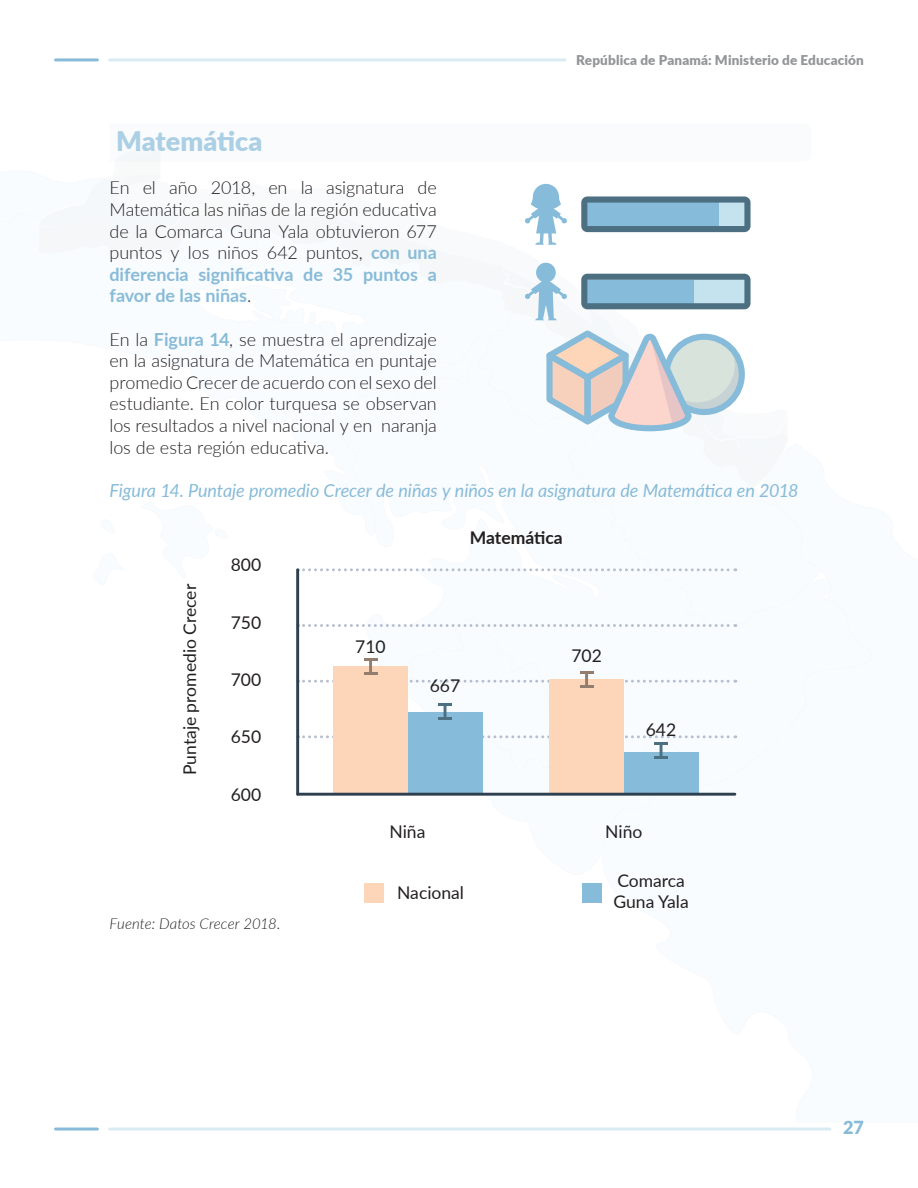
<style>
.page{position:relative;width:918px;height:1188px;background:#fff}
.page>*{position:absolute;margin:0;border:0;box-sizing:border-box;transform-origin:0 0}
.Materias{font:900 27px "Lato";letter-spacing:-.005em;color:#abcfe4}
.Cuerpos_de_texto_2_c{font:300 18px/21.6px "Lato";letter-spacing:-.005em;color:#231f20;text-align:justify}
.Figuras{font:italic 18px "Lato";letter-spacing:-.005em;color:#87bbd8}
.t1{font:900 18px "Lato";color:#87bbd8}
.t2{font:17.55px/21px "Lato";color:#231f20}
.t3{font:700 17.55px "Lato";letter-spacing:-.005em;color:#231f20}
.Fuentes_Tablas_figur{font:italic 300 15px "Lato";color:#231f20}
.t4{font:900 13.5px "Lato";letter-spacing:.01em;color:#939598}
.s1{font-weight:700;color:#87bbd8}
</style>
<div class="page">
<hr style="left:110px;top:58px;width:455px;height:3px;background:#dbebf3">
<hr style="left:110px;top:1128px;width:720px;height:3px;background:#dbebf3">
<hr style="left:56px;top:58px;width:41px;height:3px;background:#87bbd8">
<hr style="left:56px;top:1128px;width:41px;height:3px;background:#87bbd8">
<svg style="left:298px;top:568px;width:438px;height:3px"></svg>
<div style="left:365px;top:883px;width:19px;height:19px;background:#fdd6ba"></div>
<div style="left:583px;top:883px;width:19px;height:19px;background:#86bbd9"></div>
<hr style="left:296px;top:570px;width:3px;height:224px;background:#2e404f">
<div style="left:333px;top:666px;width:75px;height:128px;background:#fdd6ba"></div>
<div style="left:408px;top:712px;width:74px;height:82px;background:#86bbd9"></div>
<div style="left:549px;top:680px;width:75px;height:114px;background:#fdd6ba"></div>
<div style="left:624px;top:753px;width:74px;height:41px;background:#86bbd9"></div>
<hr style="left:298px;top:793px;width:437px;height:3px;background:#2e404f">
<svg style="left:299px;top:618px;width:437px;height:152px"></svg>
<svg style="left:39px;top:149px;width:747px;height:301px"></svg>
<p class="Materias" style="left:116px;top:121px;width:148px">Matemática</p>
<p class="Cuerpos_de_texto_2_c" style="left:110px;top:176px;width:329px">En el año 2018, en la asignatura de Matemática las niñas de la región educativa de la Comarca Guna Yala obtuvieron 677 puntos y los niños 642 puntos, <span class="s1">con una diferencia significativa de 35 puntos a favor de las niñas</span>.</p>
<p class="Cuerpos_de_texto_2_c" style="left:110px;top:328px;width:329px">En la <span class="s1">Figura 14</span>, se muestra el aprendizaje en la asignatura de Matemática en puntaje promedio Crecer de acuerdo con el sexo del estudiante. En color turquesa se observan los resultados a nivel nacional y en naranja los de esta región educativa.</p>
<p class="t4" style="left:576px;top:50px;width:289px">República de Panamá: Ministerio de Educación</p>
<p class="Figuras" style="left:110px;top:477px;width:691px">Figura 14. Puntaje promedio Crecer de niñas y niños en la asignatura de Matemática en 2018</p>
<p class="t2" style="left:179px;top:775px;width:193px;rotate:-90deg">Puntaje promedio Crecer</p>
<p class="t2" style="left:231px;top:554px;width:32px">800</p>
<p class="t2" style="left:231px;top:611px;width:32px">750</p>
<p class="t2" style="left:231px;top:668px;width:32px">700</p>
<p class="t2" style="left:231px;top:726px;width:32px">650</p>
<p class="t2" style="left:231px;top:783px;width:32px">600</p>
<p class="Fuentes_Tablas_figur" style="left:110px;top:913px;width:172px">Fuente: Datos Crecer 2018.</p>
<p class="t2" style="left:355px;top:635px;width:32px">710</p>
<p class="t3" style="left:470px;top:524px;width:94px">Matemática</p>
<p class="t2" style="left:430px;top:675px;width:32px">667</p>
<p class="t2" style="left:571px;top:644px;width:32px">702</p>
<p class="t2" style="left:646px;top:718px;width:32px">642</p>
<p class="t2" style="left:389px;top:820px;width:37px">Niña</p>
<p class="t2" style="left:605px;top:820px;width:39px">Niño</p>
<p class="t2" style="left:397px;top:881px;width:68px">Nacional</p>
<p class="t2" style="left:614px;top:869px;width:77px">Comarca<br>Guna Yala</p>
<p class="t1" style="left:843px;top:1114px;width:22px">27</p>
</div>
